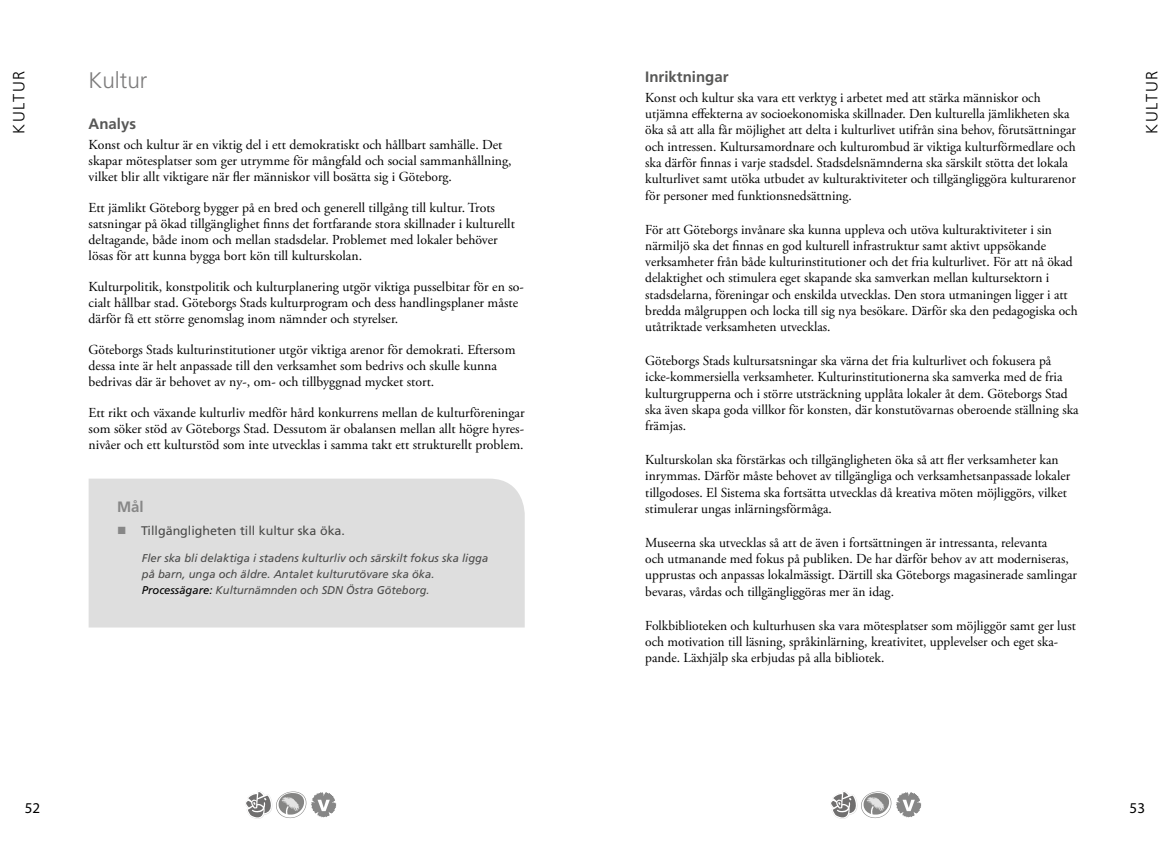
<style>
.page{position:relative;width:1170px;height:858px;background:#fff}
.page>*{position:absolute;margin:0;border:0;box-sizing:border-box;transform-origin:0 0}
.t1{font:300 22.5px "Frutiger";color:#7c7b7b}
.t2{font:300 16.25px "Frutiger LT Std";letter-spacing:.1em;color:#000}
.t3{font:700 15px "Frutiger";color:#575756}
.t4{font:15px "Myriad Pro";color:#000}
.t5{font:700 15px "Frutiger";color:#878787}
.t6{font:13.75px/16.2px "Adobe Garamond Pro";color:#000}
.t7{font:12.5px "Frutiger";color:#4a4a49}
.t8{font:italic 11.25px/16.2px "Frutiger";color:#4a4a49}
.s1{color:#878787}
.s2{color:#000}
</style>
<div class="page">
<div style="left:89px;top:478px;width:435px;height:149px;background:#dedede"></div>
<svg style="left:830px;top:791px;width:91px;height:27px"></svg>
<svg style="left:245px;top:791px;width:91px;height:27px"></svg>
<svg style="left:126px;top:535px;width:13px;height:1px"></svg>
<h1 class="t1" style="left:89px;top:67px;width:60px">Kultur</h1>
<p class="t3" style="left:89px;top:115px;width:49px">Analys</p>
<p class="t6" style="left:89px;top:137px;width:424px">Konst och kultur är en viktig del i ett demokratiskt och hållbart samhälle. Det skapar mötesplatser som ger utrymme för mångfald och social sammanhållning, vilket blir allt viktigare när fler människor vill bosätta sig i Göteborg.</p>
<p class="t6" style="left:89px;top:200px;width:428px">Ett jämlikt Göteborg bygger på en bred och generell tillgång till kultur. Trots satsningar på ökad tillgänglighet finns det fortfarande stora skillnader i kulturellt deltagande, både inom och mellan stadsdelar. Problemet med lokaler behöver lösas för att kunna bygga bort kön till kulturskolan.</p>
<p class="t6" style="left:89px;top:279px;width:436px">Kulturpolitik, konstpolitik och kulturplanering utgör viktiga pusselbitar för en so&shy;cialt hållbar stad. Göteborgs Stads kulturprogram och dess handlingsplaner måste därför få ett större genomslag inom nämnder och styrelser.</p>
<p class="t6" style="left:89px;top:342px;width:428px">Göteborgs Stads kulturinstitutioner utgör viktiga arenor för demokrati. Eftersom dessa inte är helt anpassade till den verksamhet som bedrivs och skulle kunna bedrivas där är behovet av ny-, om- och tillbyggnad mycket stort.</p>
<p class="t6" style="left:89px;top:405px;width:437px;text-align:justify">Ett rikt och växande kulturliv medför hård konkurrens mellan de kulturföreningar som söker stöd av Göteborgs Stad. Dessutom är obalansen mellan allt högre hyres&shy;nivåer och ett kulturstöd som inte utvecklas i samma takt ett strukturellt problem.</p>
<p class="t3" style="left:645px;top:68px;width:85px">Inriktningar</p>
<p class="t6" style="left:645px;top:90px;width:432px">Konst och kultur ska vara ett verktyg i arbetet med att stärka människor och utjämna effekterna av socioekonomiska skillnader. Den kulturella jämlikheten ska öka så att alla får möjlighet att delta i kulturlivet utifrån sina behov, förutsättningar och intressen. Kultursamordnare och kulturombud är viktiga kulturförmedlare och ska därför finnas i varje stadsdel. Stadsdelsnämnderna ska särskilt stötta det lokala kulturlivet samt utöka utbudet av kulturaktiviteter och tillgängliggöra kulturarenor för personer med funktionsnedsättning.</p>
<p class="t6" style="left:645px;top:221px;width:434px">För att Göteborgs invånare ska kunna uppleva och utöva kulturaktiviteter i sin närmiljö ska det finnas en god kulturell infrastruktur samt aktivt uppsökande verksamheter från både kulturinstitutioner och det fria kulturlivet. För att nå ökad delaktighet och stimulera eget skapande ska samverkan mellan kultursektorn i stadsdelarna, föreningar och enskilda utvecklas. Den stora utmaningen ligger i att bredda målgruppen och locka till sig nya besökare. Därför ska den pedagogiska och utåtriktade verksamheten utvecklas.</p>
<p class="t6" style="left:645px;top:353px;width:435px">Göteborgs Stads kultursatsningar ska värna det fria kulturlivet och fokusera på icke-kommersiella verksamheter. Kulturinstitutionerna ska samverka med de fria kulturgrupperna och i större utsträckning upplåta lokaler åt dem. Göteborgs Stad ska även skapa goda villkor för konsten, där konstutövarnas oberoende ställning ska främjas.</p>
<p class="t6" style="left:645px;top:452px;width:426px">Kulturskolan ska förstärkas och tillgängligheten öka så att fler verksamheter kan inrymmas. Därför måste behovet av tillgängliga och verksamhetsanpassade lokaler tillgodoses. El Sistema ska fortsätta utvecklas då kreativa möten möjliggörs, vilket stimulerar ungas inlärningsförmåga.</p>
<p class="t6" style="left:645px;top:535px;width:433px">Museerna ska utvecklas så att de även i fortsättningen är intressanta, relevanta<br>och utmanande med fokus på publiken. De har därför behov av att moderniseras, upprustas och anpassas lokalmässigt. Därtill ska Göteborgs magasinerade samlingar bevaras, vårdas och tillgängliggöras mer än idag.</p>
<p class="t6" style="left:645px;top:617px;width:432px">Folkbiblioteken och kulturhusen ska vara mötesplatser som möjliggör samt ger lust och motivation till läsning, språkinlärning, kreativitet, upplevelser och eget ska&shy;pande. Läxhjälp ska erbjudas på alla bibliotek.</p>
<p class="t2" style="left:10px;top:133px;width:64px;rotate:-90deg">KULTUR</p>
<p class="t2" style="left:1142px;top:133px;width:64px;rotate:-90deg">KULTUR</p>
<p class="t5" style="left:117px;top:497px;width:28px">Mål</p>
<p class="t7" style="left:117px;top:523px;width:229px"><span class="s1">■</span> Tillgängligheten till kultur ska öka.</p>
<p class="t8" style="left:142px;top:550px;width:348px">Fler ska bli delaktiga i stadens kulturliv och särskilt fokus ska ligga på barn, unga och äldre. Antalet kulturutövare ska öka.<br><span class="s2">Processägare:</span> Kulturnämnden och SDN Östra Göteborg.</p>
<p class="t4" style="left:25px;top:798px;width:17px">52</p>
<p class="t4" style="left:1129px;top:798px;width:17px">53</p>
</div>
